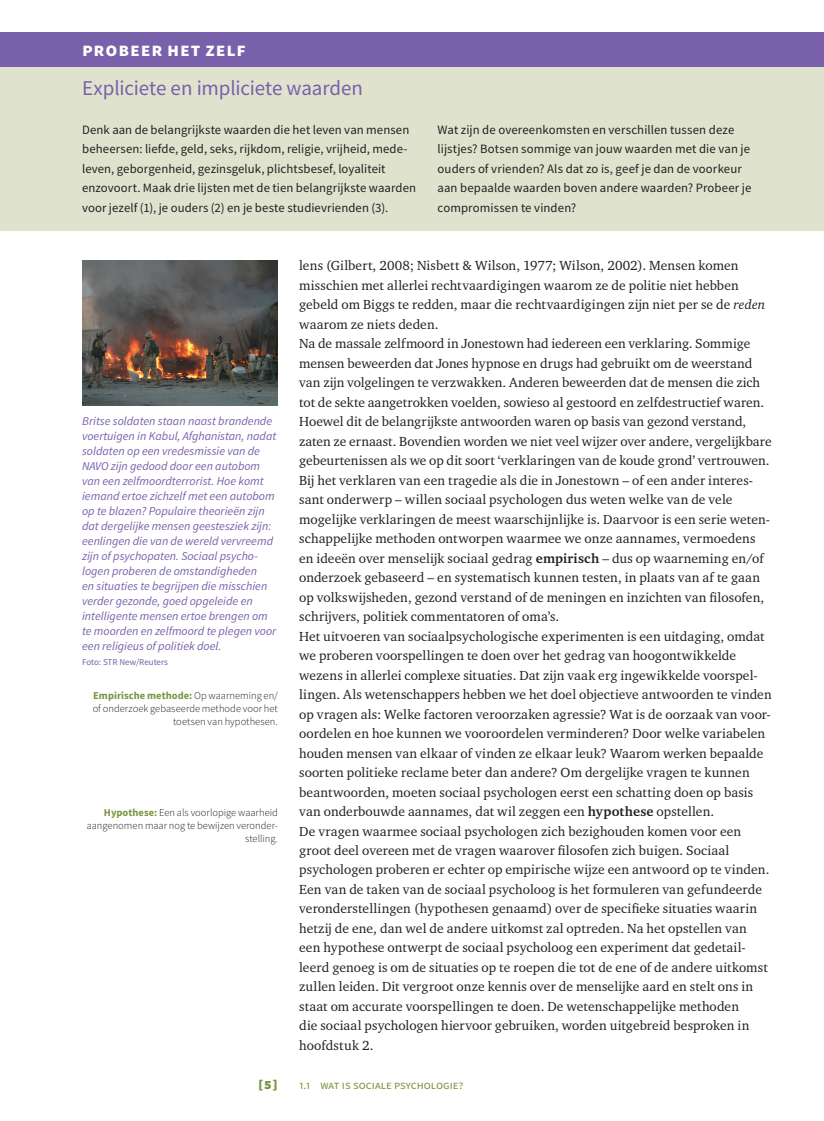
<style>
.page{position:relative;width:824px;height:1121px;background:#fff}
.page>*{position:absolute;margin:0;border:0;box-sizing:border-box;transform-origin:0 0}
.t1{font:21px "Source Sans Pro";letter-spacing:-.005em;color:#7960aa}
.t2{font:700 19.5px "Source Sans Pro";letter-spacing:.05em;color:#fff}
.t3{font:900 15px "Source Sans Pro";color:#7b9540}
.t4{font:13.5px/19.5px "Charter ITC Std";letter-spacing:.005em;color:#231f20}
.t5{font:12.75px/19.5px "Source Sans Pro";letter-spacing:.005em;color:#231f20}
.t6{font:italic 12px/15px "Source Sans Pro";color:#7960aa}
.t7{font:12px "Source Sans Pro";color:#7b9540}
.t8{font:300 10.5px/13px "Source Sans Pro";letter-spacing:.005em;color:#231f20;text-align:right}
.t9{font:9px "Source Sans Pro";letter-spacing:-.005em;color:#7960aa}
.s1{font-weight:700;color:#7b9540}
.s2{font-style:italic}
.s3{font-weight:700}
</style>
<div class="page">
<div style="left:0;top:66px;width:823px;height:165px;background:#dfe3ce"></div>
<img style="left:82px;top:260px;width:196px;height:146px">
<div style="left:0;top:32px;width:823px;height:37px;background:#7960aa"></div>
<div style="left:0;top:67px;width:823px;height:67px;background:#dfe3ce"></div>
<h2 class="t2" style="left:82px;top:36px;width:165px">PROBEER HET ZELF</h2>
<h1 class="t1" style="left:82px;top:74px;width:282px">Expliciete en impliciete waarden</h1>
<p class="t5" style="left:82px;top:119px;width:335px">Denk aan de belangrijkste waarden die het leven van mensen beheersen: liefde, geld, seks, rijkdom, religie, vrijheid, mede&shy;leven, geborgenheid, gezinsgeluk, plichtsbesef, loyaliteit enzovoort. Maak drie lijsten met de tien belangrijkste waarden voor jezelf (1), je ouders (2) en je beste studievrienden (3).</p>
<p class="t5" style="left:437px;top:119px;width:315px">Wat zijn de overeenkomsten en verschillen tussen deze lijstjes? Botsen sommige van jouw waarden met die van je ouders of vrienden? Als dat zo is, geef je dan de voorkeur aan bepaalde waarden boven andere waarden? Probeer je compromissen te vinden?</p>
<p class="t6" style="left:82px;top:413px;width:196px">Britse soldaten staan naast brandende voertuigen in Kabul, Afghanistan, nadat soldaten op een vredesmissie van de NAVO zijn gedood door een autobom van een zelfmoordterrorist. Hoe komt iemand ertoe zichzelf met een autobom op te blazen? Populaire theorieën zijn dat dergelijke mensen geestesziek zijn: eenlingen die van de wereld vervreemd zijn of psychopaten. Sociaal psycho&shy;logen proberen de omstandigheden<br>en situaties te begrijpen die misschien verder gezonde, goed opgeleide en intelligente mensen ertoe brengen om te moorden en zelfmoord te plegen voor een religieus of politiek doel.</p>
<p class="t9" style="left:82px;top:656px;width:87px">Foto: STR New/Reuters</p>
<p class="t8" style="left:93px;top:689px;width:187px"><span class="s1">Empirische methode:</span> Op waarneming en/ of onderzoek gebaseerde methode voor het toetsen van hypothesen.</p>
<p class="t8" style="left:87px;top:806px;width:192px"><span class="s1">Hypothese:</span> Een als voorlopige waarheid aangenomen maar nog te bewijzen veronder&shy;stelling.</p>
<p class="t4" style="left:299px;top:255px;width:474px">lens (Gilbert, 2008; Nisbett &amp; Wilson, 1977; Wilson, 2002). Mensen komen misschien met allerlei rechtvaardigingen waarom ze de politie niet hebben gebeld om Biggs te redden, maar die rechtvaardigingen zijn niet per se de <span class="s2">reden </span>waarom ze niets deden.<br>Na de massale zelfmoord in Jonestown had iedereen een verklaring. Sommige mensen beweerden dat Jones hypnose en drugs had gebruikt om de weerstand van zijn volgelingen te verzwakken. Anderen beweerden dat de mensen die zich tot de sekte aangetrokken voelden, sowieso al gestoord en zelfdestructief waren.<br>Hoewel dit de belangrijkste antwoorden waren op basis van gezond verstand, zaten ze ernaast. Bovendien worden we niet veel wijzer over andere, vergelijkbare gebeurtenissen als we op dit soort ‘verklaringen van de koude grond’ vertrouwen.<br>Bij het verklaren van een tragedie als die in Jonestown – of een ander interes&shy;sant onderwerp – willen sociaal psychologen dus weten welke van de vele mogelijke verklaringen de meest waarschijnlijke is. Daarvoor is een serie weten&shy;schappelijke methoden ontworpen waarmee we onze aannames, vermoedens en ideeën over menselijk sociaal gedrag <span class="s3">empirisch</span> – dus op waarneming en/of onderzoek gebaseerd – en systematisch kunnen testen, in plaats van af te gaan op volkswijsheden, gezond verstand of de meningen en inzichten van filosofen, schrijvers, politiek commentatoren of oma’s.<br>Het uitvoeren van sociaalpsychologische experimenten is een uitdaging, omdat we proberen voorspellingen te doen over het gedrag van hoogontwikkelde wezens in allerlei complexe situaties. Dat zijn vaak erg ingewikkelde voorspel&shy;lingen. Als wetenschappers hebben we het doel objectieve antwoorden te vinden op vragen als: Welke factoren veroorzaken agressie? Wat is de oorzaak van voor&shy;oordelen en hoe kunnen we vooroordelen verminderen? Door welke variabelen houden mensen van elkaar of vinden ze elkaar leuk? Waarom werken bepaalde soorten politieke reclame beter dan andere? Om dergelijke vragen te kunnen beantwoorden, moeten sociaal psychologen eerst een schatting doen op basis van onderbouwde aannames, dat wil zeggen een <span class="s3">hypothese</span> opstellen.<br>De vragen waarmee sociaal psychologen zich bezighouden komen voor een groot deel overeen met de vragen waarover filosofen zich buigen. Sociaal psychologen proberen er echter op empirische wijze een antwoord op te vinden.<br>Een van de taken van de sociaal psycholoog is het formuleren van gefundeerde veronderstellingen (hypothesen genaamd) over de specifieke situaties waarin hetzij de ene, dan wel de andere uitkomst zal optreden. Na het opstellen van<br>een hypothese ontwerpt de sociaal psycholoog een experiment dat gedetail&shy;leerd genoeg is om de situaties op te roepen die tot de ene of de andere uitkomst zullen leiden. Dit vergroot onze kennis over de menselijke aard en stelt ons in staat om accurate voorspellingen te doen. De wetenschappelijke methoden<br>die sociaal psychologen hiervoor gebruiken, worden uitgebreid besproken in hoofdstuk 2.</p>
<p class="t3" style="left:258px;top:1074px;width:21px">[5]</p>
<p class="t7" style="left:299px;top:1077px;width:166px">1.1 Wat is sociale psychologie?</p>
</div>
